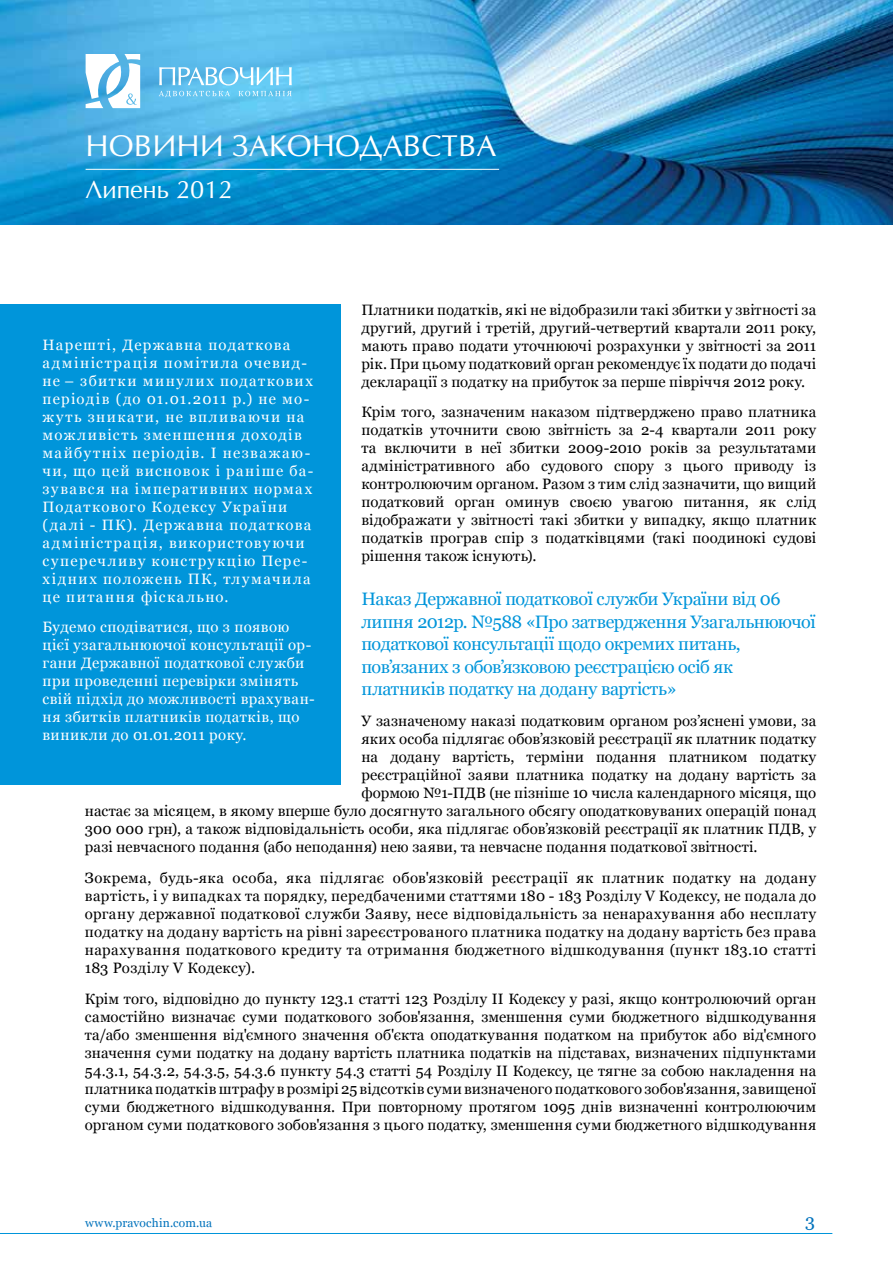
<style>
.page{position:relative;width:893px;height:1263px;background:#fff}
.page>*{position:absolute;margin:0;border:0;box-sizing:border-box;transform-origin:0 0}
.t1{font:28.5px "Opium New";color:#fff}
.t2{font:24px "Opium New";color:#fff}
.t3{font:18px/22.5px "Georgia";letter-spacing:-.02em;color:#0095da}
.t4{font:18px "Georgia";color:#0072bc}
.t5{font:15px/18px "Georgia";letter-spacing:.01em;color:#000;text-align:justify}
.t6{font:15px/18px "Georgia";letter-spacing:.095em;color:#fff}
.t7{font:15px/18px "Georgia";letter-spacing:.035em;color:#fff}
.t8{font:12px "Georgia";letter-spacing:.015em;color:#0072bc}
</style>
<div class="page">
<img style="left:0;top:0;width:893px;height:224px">
<svg style="left:86px;top:54px;width:54px;height:54px"></svg>
<svg style="left:159px;top:67px;width:133px;height:30px;background:#83cff2"></svg>
<hr style="left:86px;top:169px;width:413px;height:1px;background:#fff">
<hr style="left:0;top:1233px;width:832px;height:1px;background:#0095da">
<div style="left:0;top:304px;width:340px;height:480px;background:#0095da"></div>
<h1 class="t1" style="left:86px;top:128px;width:412px">НОВИНИ ЗАКОНОДАВСТВА</h1>
<h2 class="t2" style="left:86px;top:175px;width:148px">Липень 2012</h2>
<p class="t5" style="left:361px;top:301px;width:456px">Платники податків, які не відобразили такі збитки у звітності за другий, другий і третій, другий-четвертий квартали 2011 року, мають право подати уточнюючі розрахунки у звітності за 2011 рік. При цьому податковий орган рекомендує їх подати до подачі декларації з податку на прибуток за перше півріччя 2012 року.</p>
<p class="t5" style="left:361px;top:404px;width:456px">Крім того, зазначеним наказом підтверджено право платника податків уточнити свою звітність за 2-4 квартали 2011 року та включити в неї збитки 2009-2010 років за результатами адміністративного або судового спору з цього приводу із контролюючим органом. Разом з тим слід зазначити, що вищий податковий орган оминув своєю увагою питання, як слід відображати у звітності такі збитки у випадку, якщо платник податків програв спір з податківцями (такі поодинокі судові рішення також існують).</p>
<p class="t3" style="left:361px;top:588px;width:456px">Наказ Державної податкової служби України від 06 липня 2012р. №588 «Про затвердження Узагальнюючої податкової консультації щодо окремих питань, пов’язаних з обов’язковою реєстрацією осіб як платників податку на додану вартість»</p>
<p class="t5" style="left:361px;top:712px;width:456px">У зазначеному наказі податковим органом роз’яснені умови, за</p>
<p class="t5" style="left:361px;top:730px;width:456px">яких особа підлягає обов’язковій реєстрації як платник податку</p>
<p class="t5" style="left:361px;top:748px;width:456px">на додану вартість, терміни подання платником податку</p>
<p class="t5" style="left:361px;top:766px;width:456px">реєстраційної заяви платника податку на додану вартість за</p>
<p class="t5" style="left:361px;top:784px;width:456px">формою №1-ПДВ (не пізніше 10 числа календарного місяця, що</p>
<p class="t5" style="left:85px;top:802px;width:733px">настає за місяцем, в якому вперше було досягнуто загального обсягу оподатковуваних операцій понад</p>
<p class="t5" style="left:85px;top:820px;width:733px">300 000 грн), а також відповідальність особи, яка підлягає обов’язковій реєстрації як платник ПДВ, у</p>
<p class="t5" style="left:85px;top:838px;width:674px">разі невчасного подання (або неподання) нею заяви, та невчасне подання податкової звітності.</p>
<p class="t5" style="left:85px;top:869px;width:733px">Зокрема, будь-яка особа, яка підлягає обов'язковій реєстрації як платник податку на додану вартість, і у випадках та порядку, передбаченими статтями 180 - 183 Розділу V Кодексу, не подала до органу державної податкової служби Заяву, несе відповідальність за ненарахування або несплату податку на додану вартість на рівні зареєстрованого платника податку на додану вартість без права нарахування податкового кредиту та отримання бюджетного відшкодування (пункт 183.10 статті 183 Розділу V Кодексу).</p>
<p class="t5" style="left:85px;top:990px;width:733px">Крім того, відповідно до пункту 123.1 статті 123 Розділу II Кодексу у разі, якщо контролюючий орган самостійно визначає суми податкового зобов'язання, зменшення суми бюджетного відшкодування та/або зменшення від'ємного значення об'єкта оподаткування податком на прибуток або від'ємного значення суми податку на додану вартість платника податків на підставах, визначених підпунктами 54.3.1, 54.3.2, 54.3.5, 54.3.6 пункту 54.3 статті 54 Розділу II Кодексу, це тягне за собою накладення на платника податків штрафу в розмірі 25 відсотків суми визначеного податкового зобов'язання, завищеної суми бюджетного відшкодування. При повторному протягом 1095 днів визначенні контролюючим органом суми податкового зобов'язання з цього податку, зменшення суми бюджетного відшкодування</p>
<p class="t6" style="left:43px;top:336px;width:272px">Нарешті, Державна податкова адміністрація помітила очевид&shy;не – збитки минулих податкових періодів (до 01.01.2011 р.) не мо&shy;жуть зникати, не впливаючи на можливість зменшення доходів майбутніх періодів. І незважаю&shy;чи, що цей висновок і раніше ба&shy;зувався на імперативних нормах<br>Податкового Кодексу України (далі - ПК). Державна податкова адміністрація, використовуючи суперечливу конструкцію Пере&shy;хідних положень ПК, тлумачила це питання фіскально.</p>
<p class="t7" style="left:43px;top:618px;width:274px">Будемо сподіватися, що з появою цієї узагальнюючої консультації ор&shy;гани Державної податкової служби при проведенні перевірки змінять свій підхід до можливості врахуван&shy;ня збитків платників податків, що виникли до 01.01.2011 року.</p>
<p class="t8" style="left:85px;top:1215px;width:129px">www.pravochin.com.ua</p>
<p class="t4" style="left:805px;top:1210px;width:11px">3</p>
</div>
